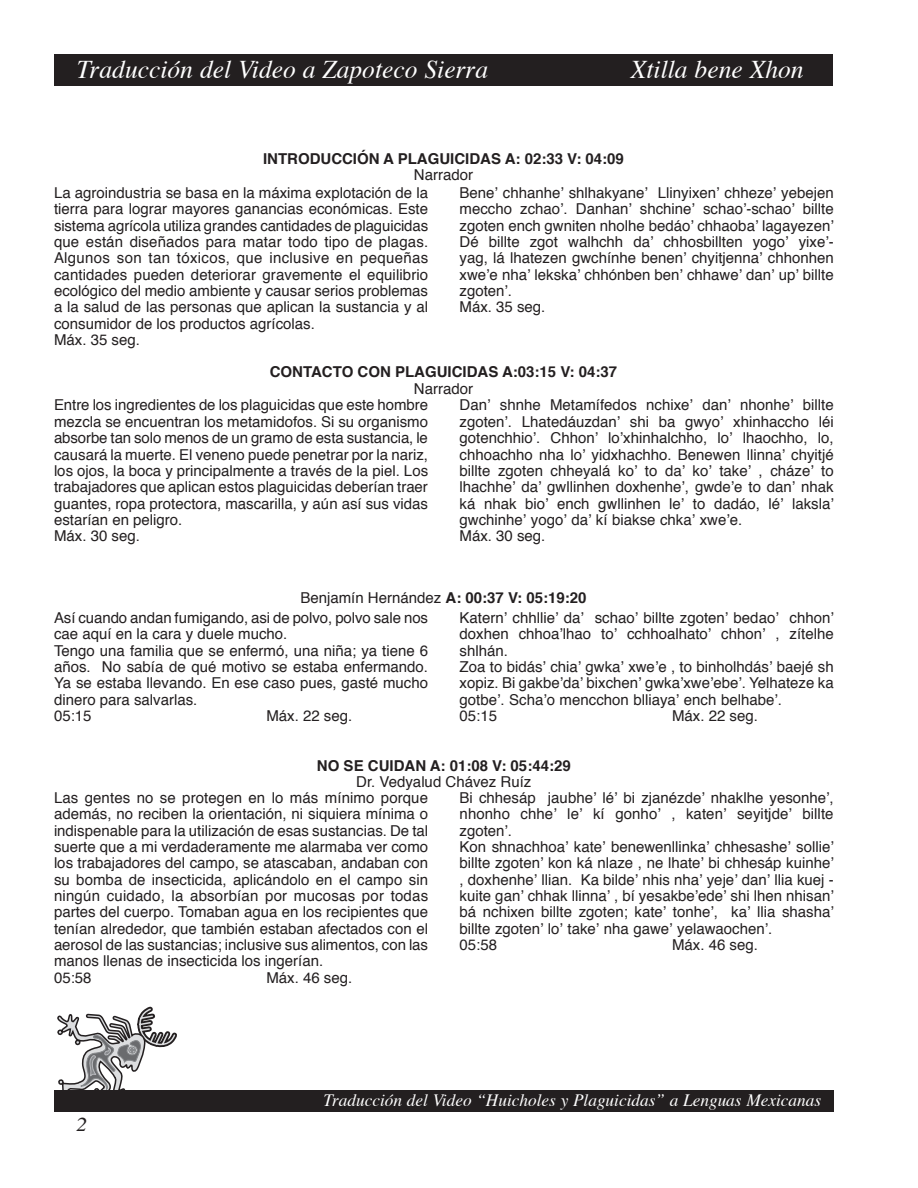
<style>
.page{position:relative;width:918px;height:1188px;background:#fff}
.page>*{position:absolute;margin:0;border:0;box-sizing:border-box;transform-origin:0 0}
.t1{font:italic 25.5px "Times";color:#fff}
.t2{font:italic 19.5px "Times";color:#231f20;scale:1.15 1}
.t3{font:italic 17.25px "Times";color:#fff}
.t4{font:15px/16.4px "Helvetica";color:#231f20}
.t5{font:700 15px "Helvetica";color:#231f20}
.s1{font-weight:700}
</style>
<div class="page">
<div style="left:54px;top:54px;width:779px;height:32px;background:#231f20"></div>
<svg style="left:57px;top:1006px;width:120px;height:84px"></svg>
<div style="left:54px;top:1090px;width:779px;height:22px;background:#231f20"></div>
<h1 class="t1" style="left:77px;top:47px;width:413px">Traducción del Video a Zapoteco Sierra</h1>
<h1 class="t1" style="left:631px;top:47px;width:174px">Xtilla bene Xhon</h1>
<p class="t5" style="left:263px;top:145px;width:362px">INTRODUCCIÓN A PLAGUICIDAS A: 02:33 V: 04:09</p>
<p class="t4" style="left:414px;top:166px;width:61px">Narrador</p>
<p class="t4" style="left:54px;top:184px;width:376px">La agroindustria se basa en la máxima explotación de la tierra para lograr mayores ganancias económicas. Este sistema agrícola utiliza grandes cantidades de plaguicidas que están diseñados para matar todo tipo de plagas.<br>Algunos son tan tóxicos, que inclusive en pequeñas cantidades pueden deteriorar gravemente el equilibrio ecológico del medio ambiente y causar serios problemas a la salud de las personas que aplican la sustancia y al consumidor de los productos agrícolas.<br>Máx. 35 seg.</p>
<p class="t4" style="left:460px;top:184px;width:376px">Bene’ chhanhe’ shlhakyane’ Llinyixen’ chheze’ yebejen meccho zchao’. Danhan’ shchine’ schao’-schao’ billte zgoten ench gwniten nholhe bedáo’ chhaoba’ lagayezen’ Dé billte zgot walhchh da’ chhosbillten yogo’ yixe’- yag, lá lhatezen gwchínhe benen’ chyitjenna’ chhonhen xwe’e nha’ lekska’ chhónben ben’ chhawe’ dan’ up’ billte zgoten’.<br>Máx. 35 seg.</p>
<p class="t5" style="left:270px;top:358px;width:349px">CONTACTO CON PLAGUICIDAS A:03:15 V: 04:37</p>
<p class="t4" style="left:414px;top:380px;width:61px">Narrador</p>
<p class="t4" style="left:54px;top:397px;width:376px">Entre los ingredientes de los plaguicidas que este hombre mezcla se encuentran los metamidofos. Si su organismo absorbe tan solo menos de un gramo de esta sustancia, le causará la muerte. El veneno puede penetrar por la nariz, los ojos, la boca y principalmente a través de la piel. Los trabajadores que aplican estos plaguicidas deberían traer guantes, ropa protectora, mascarilla, y aún así sus vidas estarían en peligro.<br>Máx. 30 seg.</p>
<p class="t4" style="left:460px;top:397px;width:376px">Dan’ shnhe Metamífedos nchixe’ dan’ nhonhe’ billte zgoten’. Lhatedáuzdan’ shi ba gwyo’ xhinhaccho léi gotenchhio’. Chhon’ lo’xhinhalchho, lo’ lhaochho, lo, chhoachho nha lo’ yidxhachho. Benewen llinna’ chyitjé billte zgoten chheyalá ko’ to da’ ko’ take’ , cháze’ to lhachhe’ da’ gwllinhen doxhenhe’, gwde’e to dan’ nhak ká nhak bio’ ench gwllinhen le’ to dadáo, lé’ laksla’ gwchinhe’ yogo’ da’ kí biakse chka’ xwe’e.<br>Máx. 30 seg.</p>
<p class="t4" style="left:300px;top:589px;width:287px">Benjamín Hernández <span class="s1">A: 00:37 V: 05:19:20</span></p>
<p class="t4" style="left:54px;top:609px;width:376px">Así cuando andan fumigando, asi de polvo, polvo sale nos cae aquí en la cara y duele mucho.<br>Tengo una familia que se enfermó, una niña; ya tiene 6 años. No sabía de qué motivo se estaba enfermando.<br>Ya se estaba llevando. En ese caso pues, gasté mucho dinero para salvarlas.<br>05:15</p>
<p class="t4" style="left:266px;top:707px;width:87px">Máx. 22 seg.</p>
<p class="t4" style="left:460px;top:609px;width:376px">Katern’ chhllie’ da’ schao’ billte zgoten’ bedao’ chhon’ doxhen chhoa’lhao to’ cchhoalhato’ chhon’ , zítelhe shlhán.<br>Zoa to bidás’ chia’ gwka’ xwe’e , to binholhdás’ baejé sh xopiz. Bi gakbe’da’ bixchen’ gwka’xwe’ebe’. Yelhateze ka gotbe’. Scha’o mencchon blliaya’ ench belhabe’.<br>05:15</p>
<p class="t4" style="left:672px;top:707px;width:87px">Máx. 22 seg.</p>
<p class="t5" style="left:317px;top:752px;width:255px">NO SE CUIDAN A: 01:08 V: 05:44:29</p>
<p class="t4" style="left:356px;top:773px;width:177px">Dr. Vedyalud Chávez Ruíz</p>
<p class="t4" style="left:54px;top:789px;width:376px">Las gentes no se protegen en lo más mínimo porque además, no reciben la orientación, ni siquiera mínima o indispenable para la utilización de esas sustancias. De tal suerte que a mi verdaderamente me alarmaba ver como los trabajadores del campo, se atascaban, andaban con su bomba de insecticida, aplicándolo en el campo sin ningún cuidado, la absorbían por mucosas por todas partes del cuerpo. Tomaban agua en los recipientes que tenían alrededor, que también estaban afectados con el aerosol de las sustancias; inclusive sus alimentos, con las manos llenas de insecticida los ingerían.<br>05:58</p>
<p class="t4" style="left:460px;top:789px;width:376px">Bi chhesáp jaubhe’ lé’ bi zjanézde’ nhaklhe yesonhe’, nhonho chhe’ le’ kí gonho’ , katen’ seyitjde’ billte zgoten’.<br>Kon shnachhoa’ kate’ benewenllinka’ chhesashe’ sollie’ billte zgoten’ kon ká nlaze , ne lhate’ bi chhesáp kuinhe’ , doxhenhe’ llian. Ka bilde’ nhis nha’ yeje’ dan’ llia kuej - kuite gan’ chhak llinna’ , bí yesakbe’ede’ shi lhen nhisan’ bá nchixen billte zgoten; kate’ tonhe’, ka’ llia shasha’ billte zgoten’ lo’ take’ nha gawe’ yelawaochen’.<br>05:58</p>
<p class="t4" style="left:672px;top:936px;width:87px">Máx. 46 seg.</p>
<p class="t4" style="left:266px;top:969px;width:87px">Máx. 46 seg.</p>
<h2 class="t2" style="left:76px;top:1107px;width:11px">2</h2>
<p class="t3" style="left:324px;top:1085px;width:499px">Traducción del Video “Huicholes y Plaguicidas” a Lenguas Mexicanas</p>
</div>
